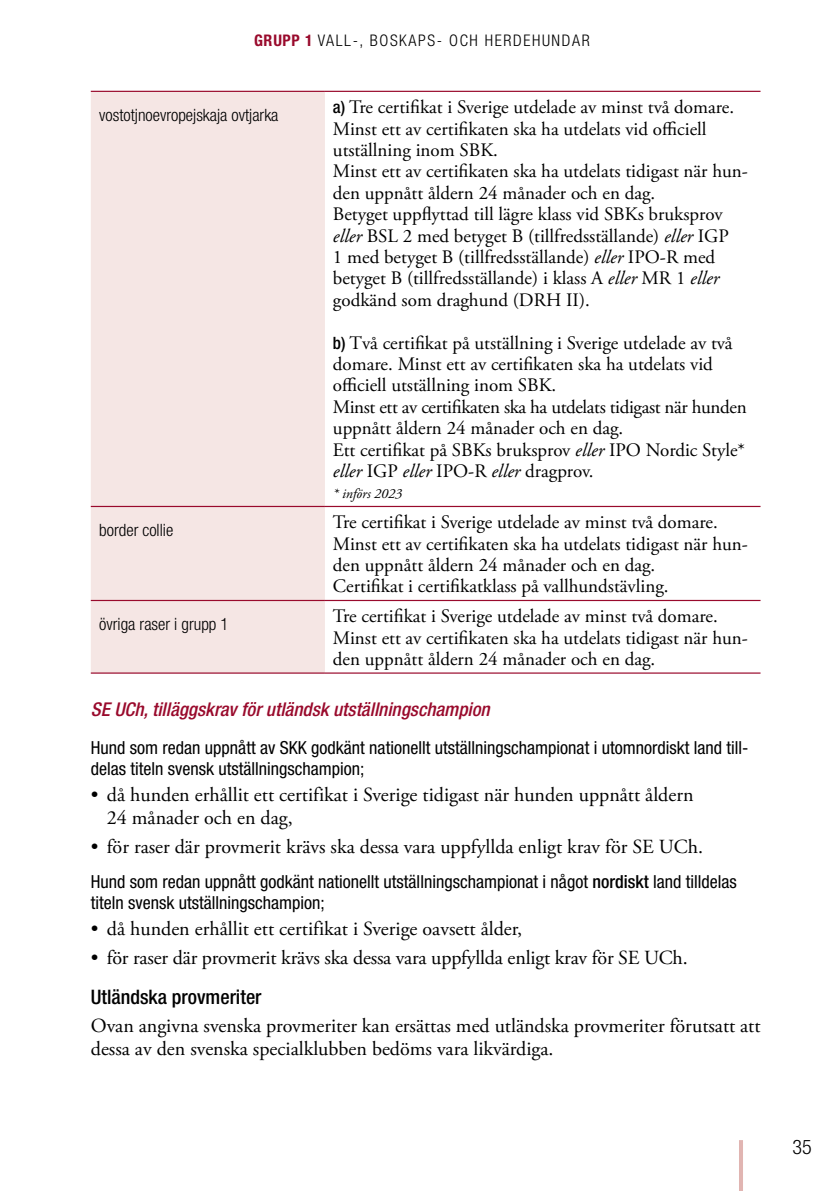
<style>
.page{position:relative;width:840px;height:1191px;background:#fff}
.page>*{position:absolute;margin:0;border:0;box-sizing:border-box;transform-origin:0 0}
.t1{font:20px/23px "Adobe Garamond Pro";color:#000}
.t2{font:500 condensed 20px "Helvetica Neue LT Std";color:#000}
.t3{font:300 condensed 20px "Helvetica Neue LT Std";color:#000}
.t4{font:19px/21.4px "Adobe Garamond Pro";color:#000}
.t5{font:italic 500 condensed 19px "Helvetica Neue LT Std";color:#990a2c}
.t6{font:condensed 18px/21px "Helvetica Neue LT Std";color:#000}
.t7{font:300 condensed 17px "Helvetica Neue LT Std";color:#000}
.t8{font:300 condensed 16px "Helvetica Neue LT Std";letter-spacing:.1em;color:#000}
.t9{font:italic 14px "Adobe Garamond Pro";color:#000}
.s1{font-weight:700;color:#990a2c}
.s2{font-family:"Helvetica Neue LT Std";font-weight:500;font-stretch:condensed;font-size:17px}
.s3{font-style:italic}
.s4{font-weight:500}
</style>
<div class="page">
<svg style="left:739px;top:1140px;width:3px;height:51px"></svg>
<div style="left:91px;top:92px;width:234px;height:580px;background:#f5e6e4"></div>
<hr style="left:91px;top:672px;width:234px;height:1px;background:#990a2c">
<hr style="left:325px;top:672px;width:435px;height:1px;background:#990a2c">
<hr style="left:325px;top:91px;width:435px;height:1px;background:#990a2c">
<hr style="left:325px;top:506px;width:435px;height:1px;background:#990a2c">
<hr style="left:325px;top:600px;width:435px;height:1px;background:#990a2c">
<hr style="left:91px;top:91px;width:234px;height:1px;background:#990a2c">
<hr style="left:91px;top:506px;width:234px;height:1px;background:#990a2c">
<hr style="left:91px;top:600px;width:234px;height:1px;background:#990a2c">
<p class="t8" style="left:254px;top:31px;width:337px"><span class="s1">GRUPP 1</span> VALL-, BOSKAPS- OCH HERDEHUNDAR</p>
<p class="t7" style="left:99px;top:105px;width:181px">vostotjnoevropejskaja ovtjarka</p>
<p class="t4" style="left:333px;top:97px;width:416px"><span class="s2">a)</span> Tre certifikat i Sverige utdelade av minst två domare.<br>Minst ett av certifikaten ska ha utdelats vid officiell utställning inom SBK.<br>Minst ett av certifikaten ska ha utdelats tidigast när hun&shy;den uppnått åldern 24 månader och en dag.<br>Betyget uppflyttad till lägre klass vid SBKs bruksprov <span class="s3">eller</span> BSL 2 med betyget B (tillfredsställande) <span class="s3">eller</span> IGP<br>1 med betyget B (tillfredsställande) <span class="s3">eller</span> IPO-R med betyget B (tillfredsställande) i klass A <span class="s3">eller</span> MR 1 <span class="s3">eller </span>godkänd som draghund (DRH II).</p>
<p class="t4" style="left:333px;top:332px;width:415px"><span class="s2">b)</span> Två certifikat på utställning i Sverige utdelade av två domare. Minst ett av certifikaten ska ha utdelats vid officiell utställning inom SBK.<br>Minst ett av certifikaten ska ha utdelats tidigast när hunden uppnått åldern 24 månader och en dag.<br>Ett certifikat på SBKs bruksprov <span class="s3">eller</span> IPO Nordic Style* <span class="s3">eller</span> IGP <span class="s3">eller</span> IPO-R <span class="s3">eller</span> dragprov.</p>
<p class="t9" style="left:333px;top:485px;width:71px">* införs 2023</p>
<p class="t7" style="left:99px;top:520px;width:75px">border collie</p>
<p class="t4" style="left:333px;top:512px;width:416px">Tre certifikat i Sverige utdelade av minst två domare.<br>Minst ett av certifikaten ska ha utdelats tidigast när hun&shy;den uppnått åldern 24 månader och en dag.<br>Certifikat i certifikatklass på vallhundstävling.</p>
<p class="t7" style="left:99px;top:614px;width:131px">övriga raser i grupp 1</p>
<p class="t4" style="left:333px;top:606px;width:416px">Tre certifikat i Sverige utdelade av minst två domare.<br>Minst ett av certifikaten ska ha utdelats tidigast när hun&shy;den uppnått åldern 24 månader och en dag.</p>
<p class="t5" style="left:91px;top:698px;width:400px">SE UCh, tilläggskrav för utländsk utställningschampion</p>
<p class="t6" style="left:91px;top:737px;width:659px">Hund som redan uppnått av SKK godkänt nationellt utställningschampionat i utomnordiskt land till&shy;delas titeln svensk utställningschampion;</p>
<p class="t1" style="left:107px;top:784px;width:588px;text-indent:-16px">• då hunden erhållit ett certifikat i Sverige tidigast när hunden uppnått åldern<br>24 månader och en dag,</p>
<p class="t1" style="left:91px;top:835px;width:613px">• för raser där provmerit krävs ska dessa vara uppfyllda enligt krav för SE UCh.</p>
<p class="t6" style="left:91px;top:871px;width:647px">Hund som redan uppnått godkänt nationellt utställningschampionat i något <span class="s4">nordiskt</span> land tilldelas titeln svensk utställningschampion;</p>
<p class="t1" style="left:91px;top:918px;width:433px">• då hunden erhållit ett certifikat i Sverige oavsett ålder,</p>
<p class="t1" style="left:91px;top:946px;width:598px">• för raser där provmerit krävs ska dessa vara uppfyllda enligt krav för SE UCh.</p>
<p class="t2" style="left:91px;top:984px;width:172px">Utländska provmeriter</p>
<p class="t1" style="left:91px;top:1015px;width:671px">Ovan angivna svenska provmeriter kan ersättas med utländska provmeriter förutsatt att dessa av den svenska specialklubben bedöms vara likvärdiga.</p>
<p class="t3" style="left:792px;top:1135px;width:21px">35</p>
</div>
